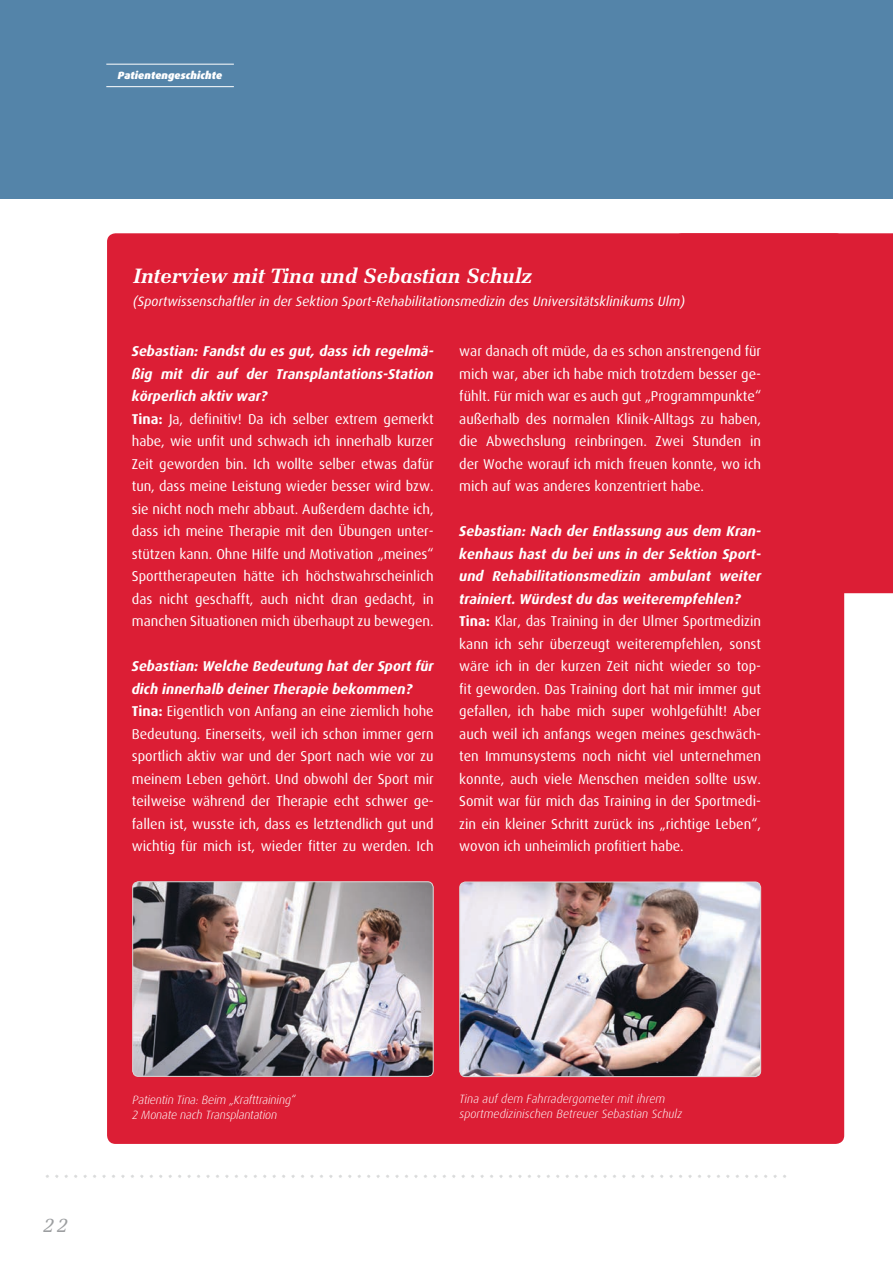
<style>
.page{position:relative;width:893px;height:1263px;background:#fff}
.page>*{position:absolute;margin:0;border:0;box-sizing:border-box;transform-origin:0 0}
.t1{font:italic 21px "Melior";color:#9c9ea0}
.t2{font:italic 700 20.85px "Melior";letter-spacing:-.01em;color:#fff}
.t3{font:14.25px/22.5px "Dax Pro";color:#fff}
.t4{font:italic 13.5px "Dax Pro";color:#fff}
.t5{font:italic 300 12px/15px "Dax Pro";color:#fff}
.t6{font:italic 900 10.5px "Dax Pro";color:#fff}
.s1{font-weight:700;font-style:italic}
.s2{font-weight:700}
</style>
<div class="page">
<div style="left:107px;top:233px;width:737px;height:911px;background:#dc1e35;border-radius:9px"></div>
<svg style="left:673px;top:233px;width:220px;height:360px"></svg>
<svg style="left:244px;top:1175px;width:13px;height:3px"></svg>
<svg style="left:537px;top:1175px;width:13px;height:3px"></svg>
<svg style="left:556px;top:1175px;width:79px;height:3px"></svg>
<svg style="left:263px;top:1175px;width:79px;height:3px"></svg>
<svg style="left:641px;top:1175px;width:13px;height:3px"></svg>
<svg style="left:348px;top:1175px;width:13px;height:3px"></svg>
<svg style="left:55px;top:1175px;width:13px;height:3px"></svg>
<svg style="left:433px;top:1175px;width:13px;height:3px"></svg>
<svg style="left:660px;top:1175px;width:60px;height:3px"></svg>
<svg style="left:159px;top:1175px;width:13px;height:3px"></svg>
<svg style="left:745px;top:1175px;width:41px;height:3px"></svg>
<svg style="left:74px;top:1175px;width:79px;height:3px"></svg>
<svg style="left:726px;top:1175px;width:13px;height:3px"></svg>
<svg style="left:367px;top:1175px;width:60px;height:3px"></svg>
<svg style="left:178px;top:1175px;width:60px;height:3px"></svg>
<svg style="left:452px;top:1175px;width:79px;height:3px"></svg>
<div style="left:0;top:0;width:893px;height:199px;background:#5484a9"></div>
<img style="left:460px;top:883px;width:301px;height:193px">
<div style="left:459px;top:881px;width:302px;height:196px;border:1px solid #dadbdb;border-radius:6px"></div>
<img style="left:134px;top:883px;width:298px;height:192px">
<div style="left:132px;top:881px;width:302px;height:196px;border:1px solid #dadbdb;border-radius:6px"></div>
<hr style="left:106px;top:86px;width:128px;height:1px;background:#fff">
<hr style="left:106px;top:64px;width:128px;height:1px;background:#fff">
<p class="t6" style="left:118px;top:69px;width:106px">Patientengeschichte</p>
<h2 class="t2" style="left:133px;top:263px;width:400px">Interview mit Tina und Sebastian Schulz</h2>
<p class="t4" style="left:133px;top:292px;width:553px">(Sportwissenschaftler in der Sektion Sport-Rehabilitationsmedizin des Universitätsklinikums Ulm)</p>
<p class="t3" style="left:132px;top:340px;width:303px"><span class="s1">Sebastian: Fandst du es gut, dass ich regelmä&shy;ßig mit dir auf der Transplantations-Station körperlich aktiv war?<br></span><span class="s2">Tina:</span> Ja, definitiv! Da ich selber extrem gemerkt habe, wie unfit und schwach ich innerhalb kurzer Zeit geworden bin. Ich wollte selber etwas dafür tun, dass meine Leistung wieder besser wird bzw. sie nicht noch mehr abbaut. Außerdem dachte ich, dass ich meine Therapie mit den Übungen unter&shy;stützen kann. Ohne Hilfe und Motivation „meines“ Sporttherapeuten hätte ich höchstwahrscheinlich das nicht geschafft, auch nicht dran gedacht, in manchen Situationen mich überhaupt zu bewegen.</p>
<p class="t3" style="left:132px;top:655px;width:303px"><span class="s1">Sebastian: Welche Bedeutung hat der Sport für dich innerhalb deiner Therapie bekommen?<br></span><span class="s2">Tina:</span> Eigentlich von Anfang an eine ziemlich hohe Bedeutung. Einerseits, weil ich schon immer gern sportlich aktiv war und der Sport nach wie vor zu meinem Leben gehört. Und obwohl der Sport mir teilweise während der Therapie echt schwer ge&shy;fallen ist, wusste ich, dass es letztendlich gut und wichtig für mich ist, wieder fitter zu werden. Ich</p>
<p class="t3" style="left:459px;top:340px;width:303px;text-align:justify">war danach oft müde, da es schon anstrengend für mich war, aber ich habe mich trotzdem besser ge&shy;fühlt. Für mich war es auch gut „Programmpunkte“ außerhalb des normalen Klinik-Alltags zu haben, die Abwechslung reinbringen. Zwei Stunden in der Woche worauf ich mich freuen konnte, wo ich mich auf was anderes konzentriert habe.</p>
<p class="t3" style="left:459px;top:520px;width:303px"><span class="s1">Sebastian: Nach der Entlassung aus dem Kran&shy;kenhaus hast du bei uns in der Sektion Sport&shy;und Rehabilitationsmedizin ambulant weiter trainiert. Würdest du das weiterempfehlen?<br></span><span class="s2">Tina:</span> Klar, das Training in der Ulmer Sportmedizin kann ich sehr überzeugt weiterempfehlen, sonst wäre ich in der kurzen Zeit nicht wieder so top&shy;fit geworden. Das Training dort hat mir immer gut gefallen, ich habe mich super wohlgefühlt! Aber auch weil ich anfangs wegen meines geschwäch&shy;ten Immunsystems noch nicht viel unternehmen konnte, auch viele Menschen meiden sollte usw.<br>Somit war für mich das Training in der Sportmedi&shy;zin ein kleiner Schritt zurück ins „richtige Leben“, wovon ich unheimlich profitiert habe.</p>
<h1 class="t1" style="left:43px;top:1213px;width:27px">22</h1>
<p class="t5" style="left:133px;top:1092px;width:164px">Patientin Tina: Beim „Krafttraining“<br>2 Monate nach Transplantation</p>
<p class="t5" style="left:459px;top:1091px;width:224px">Tina auf dem Fahrradergometer mit ihrem sportmedizinischen Betreuer Sebastian Schulz</p>
</div>
